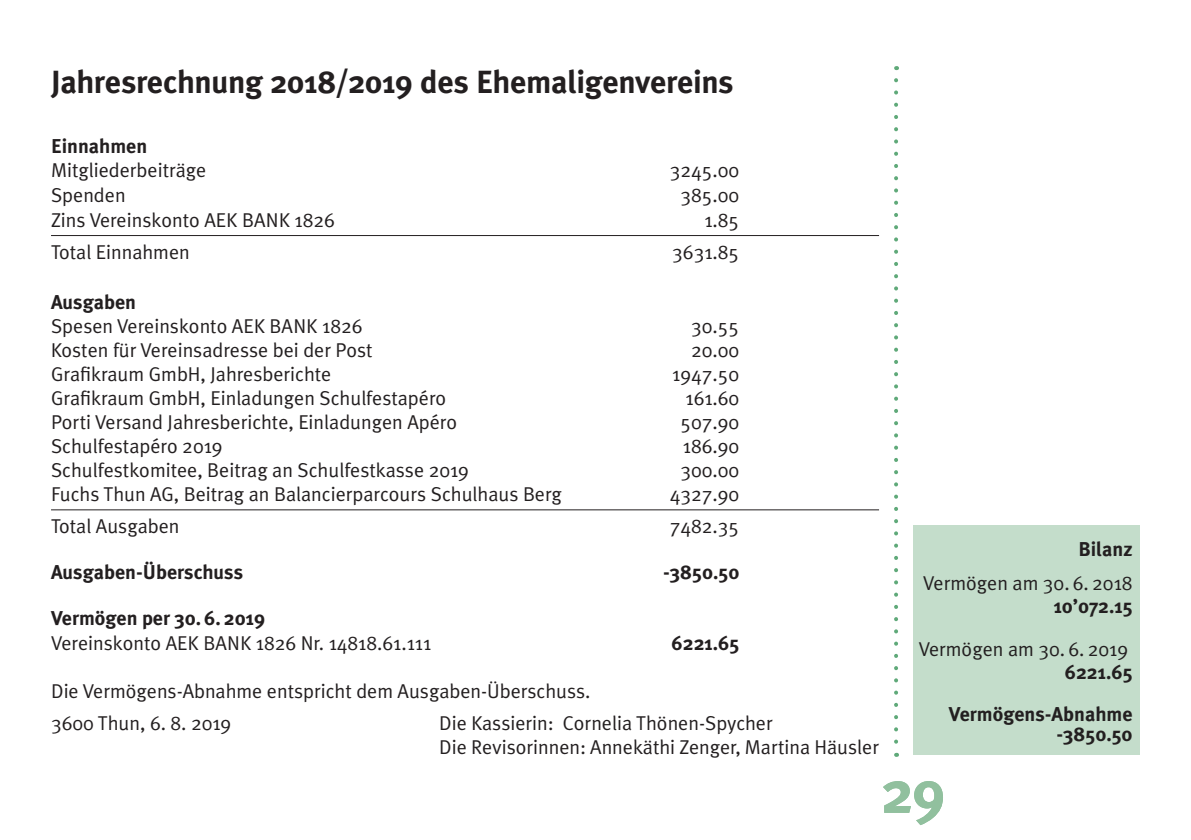
<style>
.page{position:relative;width:1191px;height:840px;background:#fff}
.page>*{position:absolute;margin:0;border:0;box-sizing:border-box;transform-origin:0 0}
.t1{font:700 60px "Meta Plus";color:#91c09e}
.t2{font:700 32px "Meta Plus";letter-spacing:-.01em;color:#231f20}
.t3{font:20px/32px "Meta Plus Normal";color:#231f20}
.t4{font:700 20px/42px "Meta Plus";color:#231f20;text-align:right}
</style>
<div class="page">
<svg style="left:894px;top:80px;width:4px;height:676px"></svg>
<div style="left:913px;top:524px;width:227px;height:230px;background:#c4ddcb"></div>
<hr style="left:51px;top:235px;width:828px;height:1px;background:#231f20">
<hr style="left:51px;top:509px;width:828px;height:1px;background:#231f20">
<h2 class="t2" style="left:51px;top:63px;width:684px">Jahresrechnung 2018/2019 des Ehemaligenvereins</h2>
<p class="t4" style="left:51px;top:125px;width:98px">Einnahmen</p>
<p class="t3" style="left:51px;top:154px;width:157px">Mitgliederbeiträge</p>
<p class="t3" style="left:670px;top:154px;width:71px">3245.00</p>
<p class="t3" style="left:51px;top:178px;width:76px">Spenden</p>
<p class="t3" style="left:680px;top:178px;width:60px">385.00</p>
<p class="t3" style="left:51px;top:203px;width:285px">Zins Vereinskonto AEK BANK 1826</p>
<p class="t3" style="left:704px;top:203px;width:36px">1.85</p>
<p class="t3" style="left:51px;top:235px;width:140px">Total Einnahmen</p>
<p class="t3" style="left:672px;top:235px;width:68px">3631.85</p>
<p class="t4" style="left:51px;top:280px;width:87px">Ausgaben</p>
<p class="t3" style="left:51px;top:309px;width:313px">Spesen Vereinskonto AEK BANK 1826</p>
<p class="t3" style="left:691px;top:309px;width:50px">30.55</p>
<p class="t3" style="left:51px;top:333px;width:323px">Kosten für Vereinsadresse bei der Post</p>
<p class="t3" style="left:691px;top:333px;width:50px">20.00</p>
<p class="t3" style="left:51px;top:357px;width:282px">Grafikraum GmbH, Jahresberichte</p>
<p class="t3" style="left:672px;top:357px;width:68px">1947.50</p>
<p class="t3" style="left:51px;top:381px;width:397px">Grafikraum GmbH, Einladungen Schulfestapéro</p>
<p class="t3" style="left:685px;top:381px;width:55px">161.60</p>
<p class="t3" style="left:51px;top:405px;width:407px">Porti Versand Jahresberichte, Einladungen Apéro</p>
<p class="t3" style="left:680px;top:405px;width:60px">507.90</p>
<p class="t3" style="left:51px;top:429px;width:173px">Schulfestapéro 2019</p>
<p class="t3" style="left:683px;top:429px;width:58px">186.90</p>
<p class="t3" style="left:51px;top:453px;width:419px">Schulfestkomitee, Beitrag an Schulfestkasse 2019</p>
<p class="t3" style="left:680px;top:453px;width:60px">300.00</p>
<p class="t3" style="left:51px;top:477px;width:512px">Fuchs Thun AG, Beitrag an Balancierparcours Schulhaus Berg</p>
<p class="t3" style="left:670px;top:477px;width:71px">4327.90</p>
<p class="t3" style="left:51px;top:509px;width:130px">Total Ausgaben</p>
<p class="t3" style="left:670px;top:509px;width:71px">7482.35</p>
<p class="t4" style="left:51px;top:550px;width:194px">Ausgaben-Überschuss</p>
<p class="t4" style="left:663px;top:550px;width:77px">-3850.50</p>
<p class="t4" style="left:51px;top:596px;width:216px">Vermögen per 30. 6. 2019</p>
<p class="t3" style="left:51px;top:626px;width:382px">Vereinskonto AEK BANK 1826 Nr. 14818.61.111</p>
<p class="t4" style="left:671px;top:621px;width:69px">6221.65</p>
<p class="t3" style="left:51px;top:674px;width:541px">Die Vermögens-Abnahme entspricht dem Ausgaben-Überschuss.<br>3600 Thun, 6. 8. 2019</p>
<p class="t3" style="left:439px;top:710px;width:441px;line-height:24px">Die Kassierin: Cornelia Thönen-Spycher<br>Die Revisorinnen: Annekäthi Zenger, Martina Häusler</p>
<p class="t4" style="left:1078px;top:527px;width:56px">Bilanz</p>
<p class="t3" style="left:923px;top:566px;width:211px">Vermögen am 30. 6. 2018</p>
<p class="t4" style="left:1053px;top:584px;width:80px">10’072.15</p>
<p class="t3" style="left:918px;top:632px;width:211px">Vermögen am 30. 6. 2019</p>
<p class="t4" style="left:949px;top:650px;width:185px">6221.65<br>Vermögens-Abnahme</p>
<p class="t4" style="left:1056px;top:712px;width:77px">-3850.50</p>
<h1 class="t1" style="left:881px;top:756px;width:67px">29</h1>
</div>
